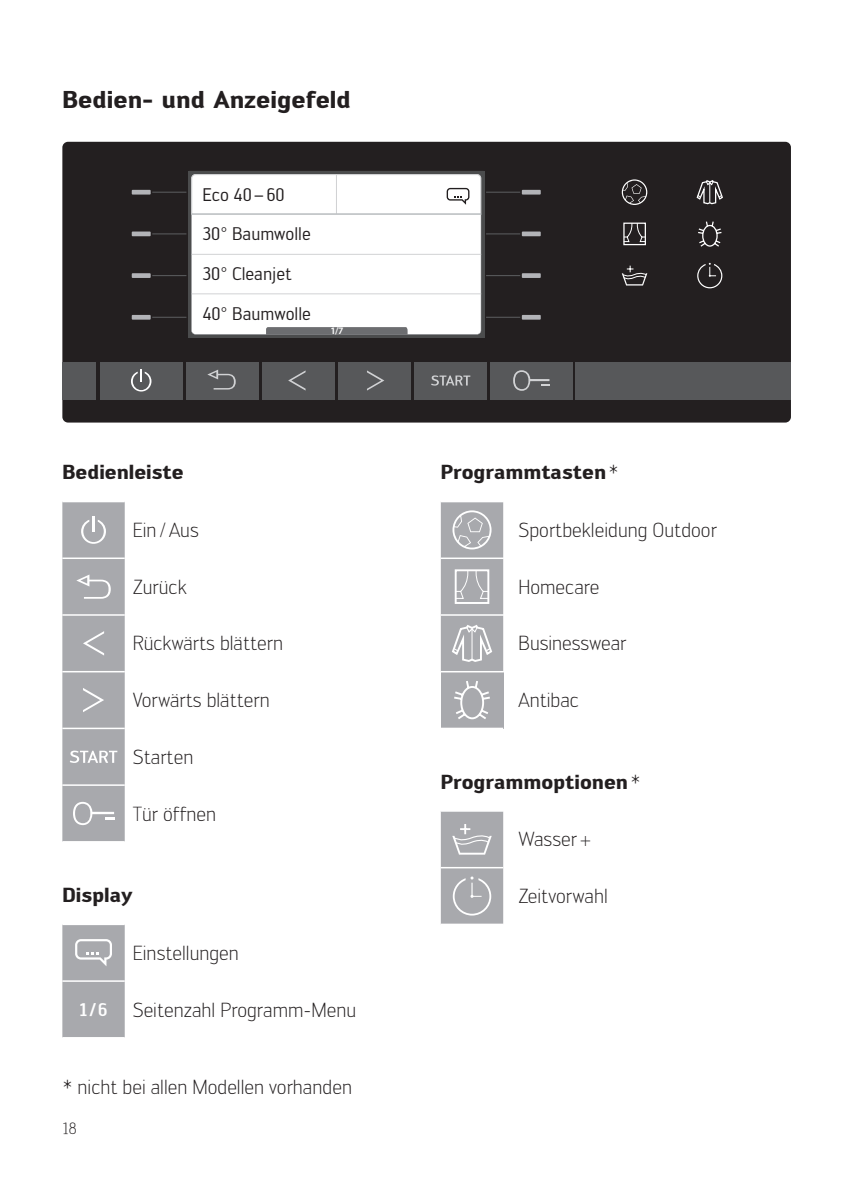
<style>
.page{position:relative;width:842px;height:1191px;background:#fff}
.page>*{position:absolute;margin:0;border:0;box-sizing:border-box;transform-origin:0 0}
._02_Hauptitel{font:700 24px "Engel";color:#231f20}
._05_Lauftext{font:300 20px "Engel";color:#231f20}
._61_Einstellungen{font:700 20px "Engel";color:#231f20}
.t1{font:18px "Engel";color:#231f20}
._65_Adressangaben{font:500 18px "Engel";color:#fff}
.t2{font:300 16px "Engel";color:#231f20}
.t3{font:600 9.8px "Myriad Pro";color:#fff}
.s1{font-weight:300}
</style>
<div class="page">
<svg style="left:62px;top:502px;width:63px;height:340px;background:#aeafb3"></svg>
<svg style="left:62px;top:924px;width:63px;height:113px;background:#adaeb2"></svg>
<div style="left:441px;top:671px;width:62px;height:57px;background:#a8a9ad"></div>
<hr style="left:441px;top:671px;width:62px;height:1px;background:#fff">
<hr style="left:441px;top:727px;width:62px;height:2px;background:#fff">
<svg style="left:441px;top:502px;width:62px;height:169px;background:#b2b3b6"></svg>
<svg style="left:454px;top:681px;width:36px;height:39px"></svg>
<svg style="left:441px;top:811px;width:62px;height:113px;background:#afb0b4"></svg>
<div style="left:62px;top:142px;width:729px;height:280px;background:#231f20"></div>
<svg style="left:697px;top:263px;width:25px;height:25px"></svg>
<div style="left:623px;top:222px;width:23px;height:23px;border:1px solid #fff"></div>
<svg style="left:623px;top:222px;width:23px;height:20px"></svg>
<svg style="left:696px;top:179px;width:28px;height:26px"></svg>
<svg style="left:622px;top:179px;width:25px;height:26px"></svg>
<svg style="left:622px;top:266px;width:25px;height:19px"></svg>
<svg style="left:697px;top:220px;width:26px;height:28px"></svg>
<div style="left:62px;top:362px;width:34px;height:38px;background:#57585a"></div>
<div style="left:576px;top:362px;width:215px;height:38px;background:#57585a"></div>
<div style="left:490px;top:362px;width:82px;height:38px;background:#57585a"></div>
<div style="left:186px;top:362px;width:73px;height:38px;background:#57585a"></div>
<div style="left:262px;top:362px;width:73px;height:38px;background:#57585a"></div>
<div style="left:338px;top:362px;width:73px;height:38px;background:#57585a"></div>
<div style="left:414px;top:362px;width:73px;height:38px;background:#57585a"></div>
<div style="left:100px;top:362px;width:82px;height:38px;background:#57585a"></div>
<hr style="left:152px;top:192px;width:34px;height:1px;background:#57585a">
<hr style="left:152px;top:233px;width:34px;height:1px;background:#57585a">
<hr style="left:152px;top:275px;width:34px;height:1px;background:#57585a">
<hr style="left:152px;top:317px;width:34px;height:1px;background:#57585a">
<hr style="left:486px;top:192px;width:34px;height:1px;background:#57585a">
<hr style="left:486px;top:233px;width:34px;height:1px;background:#57585a">
<hr style="left:486px;top:275px;width:34px;height:1px;background:#57585a">
<hr style="left:486px;top:317px;width:34px;height:1px;background:#57585a">
<svg style="left:131px;top:369px;width:20px;height:22px"></svg>
<svg style="left:513px;top:370px;width:36px;height:21px"></svg>
<svg style="left:207px;top:369px;width:29px;height:20px"></svg>
<svg style="left:288px;top:370px;width:18px;height:20px"></svg>
<svg style="left:367px;top:370px;width:17px;height:20px"></svg>
<svg style="left:431px;top:375px;width:39px;height:10px"></svg>
<div style="left:188px;top:171px;width:296px;height:167px;background:linear-gradient(to right,#4b4c4d,#4b4c4d)"></div>
<div style="left:522px;top:315px;width:19px;height:5px;background:#b2b3b7"></div>
<div style="left:132px;top:190px;width:19px;height:5px;background:#b2b3b7"></div>
<div style="left:132px;top:231px;width:19px;height:5px;background:#b2b3b7"></div>
<div style="left:132px;top:273px;width:19px;height:5px;background:#b2b3b7"></div>
<div style="left:522px;top:190px;width:19px;height:5px;background:#b2b3b7"></div>
<div style="left:522px;top:231px;width:19px;height:5px;background:#b2b3b7"></div>
<div style="left:522px;top:273px;width:19px;height:5px;background:#b2b3b7"></div>
<div style="left:132px;top:315px;width:19px;height:5px;background:#b2b3b7"></div>
<svg style="left:191px;top:214px;width:290px;height:120px"></svg>
<hr style="left:192px;top:214px;width:289px;height:1px;background:#d1d2d4">
<hr style="left:192px;top:293px;width:289px;height:1px;background:#d1d2d4">
<hr style="left:192px;top:254px;width:289px;height:1px;background:#d1d2d4">
<svg style="left:266px;top:327px;width:142px;height:8px"></svg>
<svg style="left:191px;top:174px;width:290px;height:40px"></svg>
<p class="_02_Hauptitel" style="left:62px;top:85px;width:290px">Bedien- und Anzeigefeld</p>
<p class="t1" style="left:202px;top:185px;width:84px">Eco 40–60</p>
<p class="t1" style="left:202px;top:224px;width:110px">30° Baumwolle</p>
<p class="t1" style="left:202px;top:264px;width:91px">30° Cleanjet</p>
<p class="t1" style="left:202px;top:303px;width:110px">40° Baumwolle</p>
<p class="t3" style="left:330px;top:325px;width:14px">1/7</p>
<p class="_61_Einstellungen" style="left:62px;top:460px;width:123px">Bedienleiste</p>
<p class="_05_Lauftext" style="left:133px;top:518px;width:68px">Ein/Aus</p>
<p class="_05_Lauftext" style="left:133px;top:575px;width:56px">Zurück</p>
<p class="_05_Lauftext" style="left:133px;top:632px;width:152px">Rückwärts blättern</p>
<p class="_05_Lauftext" style="left:133px;top:688px;width:139px">Vorwärts blättern</p>
<p class="_05_Lauftext" style="left:133px;top:745px;width:62px">Starten</p>
<p class="_05_Lauftext" style="left:133px;top:802px;width:85px">Tür öffnen</p>
<p class="_61_Einstellungen" style="left:62px;top:883px;width:72px">Display</p>
<p class="_05_Lauftext" style="left:133px;top:941px;width:108px">Einstellungen</p>
<p class="_65_Adressangaben" style="left:79px;top:999px;width:30px">1/6</p>
<p class="_05_Lauftext" style="left:133px;top:998px;width:225px">Seitenzahl Programm-Menu</p>
<p class="_05_Lauftext" style="left:62px;top:1075px;width:291px">* nicht bei allen Modellen vorhanden</p>
<p class="t2" style="left:62px;top:1119px;width:16px">18</p>
<p class="_61_Einstellungen" style="left:441px;top:460px;width:179px">Programmtasten<span class="s1">*</span></p>
<p class="_05_Lauftext" style="left:518px;top:518px;width:200px">Sportbekleidung Outdoor</p>
<p class="_05_Lauftext" style="left:518px;top:575px;width:83px">Homecare</p>
<p class="_05_Lauftext" style="left:518px;top:632px;width:109px">Businesswear</p>
<p class="_05_Lauftext" style="left:518px;top:688px;width:62px">Antibac</p>
<p class="_61_Einstellungen" style="left:441px;top:769px;width:201px">Programmoptionen<span class="s1">*</span></p>
<p class="_05_Lauftext" style="left:518px;top:828px;width:75px">Wasser+</p>
<p class="_05_Lauftext" style="left:518px;top:884px;width:91px">Zeitvorwahl</p>
</div>
